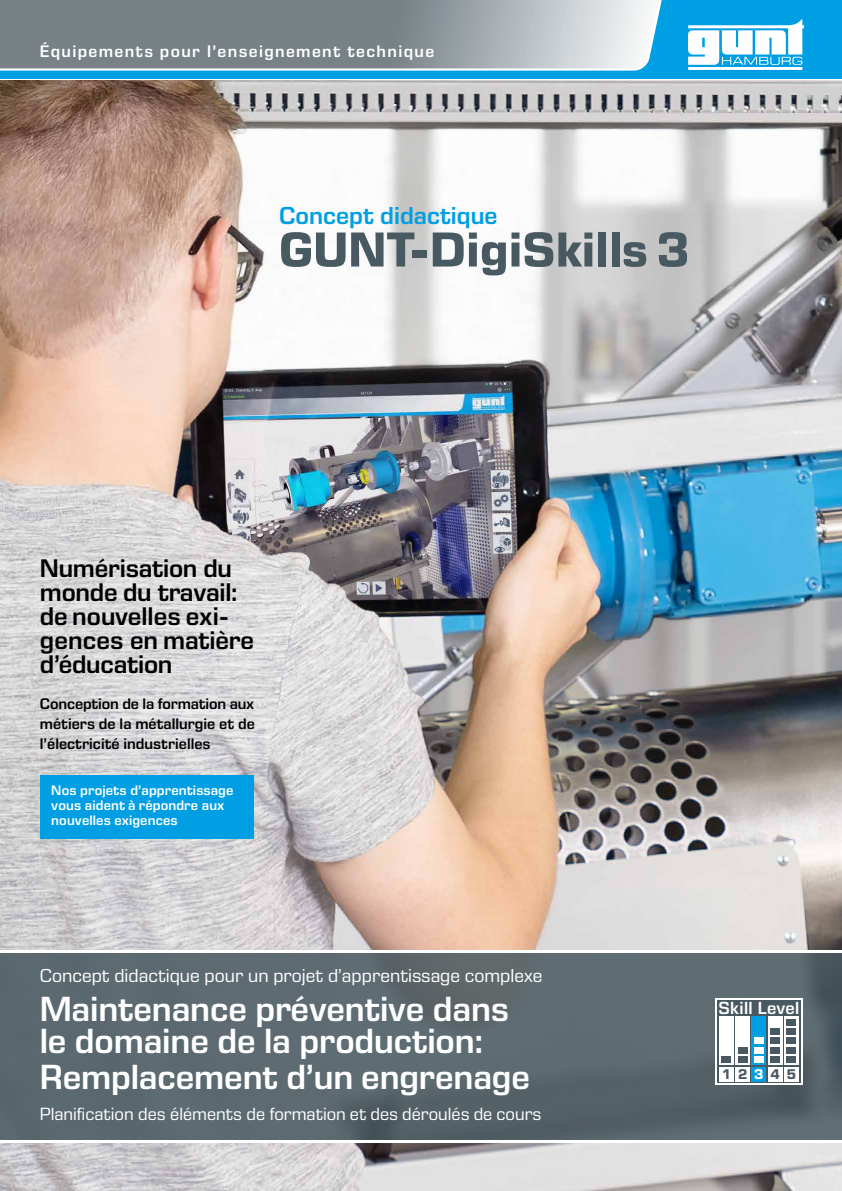
<style>
.page{position:relative;width:842px;height:1191px;background:#fff}
.page>*{position:absolute;margin:0;border:0;box-sizing:border-box;transform-origin:0 0}
.t1{font:700 71.3px "gunt 2 E Symbol";color:#fff}
.t2{font:700 50px "Eurostile Next LT Pro";letter-spacing:.01em;color:#495961}
.t3{font:600 35.6px/32px "Eurostile Next LT Pro";letter-spacing:-.005em;color:#fff}
.t4{font:600 26px/24px "Eurostile Next LT Pro";letter-spacing:-.01em;color:#000}
.t5{font:600 25px "Eurostile Next LT Pro";color:#009fe3}
.t6{font:19.1px "Eurostile Next LT Pro";color:#fff}
.t7{font:18px "Eurostile Next LT Pro";color:#fff}
.t8{font:600 17.8px "Eurostile Next LT Pro";letter-spacing:.02em;color:#fff}
.t9{font:600 17px "Eurostile Next LT Pro";letter-spacing:.08em;color:#fff}
.t10{font:600 15.6px/20.1px "Eurostile Next LT Pro";color:#000;text-align:justify}
.t11{font:700 14.3px "Eurostile Next LT Pro";letter-spacing:.495em;color:#495961}
.t12{font:600 14px/15px "Eurostile Next LT Pro";letter-spacing:.01em;color:#fff}
.s1{color:#fff}
</style>
<div class="page">
<img style="left:0;top:81px;width:842px;height:1110px">
<div style="left:0;top:0;width:842px;height:78px;background:#009fe3"></div>
<svg style="left:0;top:0;width:662px;height:71px;background:#919ca1"></svg>
<img style="left:0;top:952px;width:842px;height:188px">
<hr style="left:0;top:950px;width:842px;height:2px;background:#fff">
<hr style="left:0;top:1140px;width:842px;height:2px;background:#fff">
<svg style="left:717px;top:999px;width:84px;height:84px;background:#61737b"></svg>
<div style="left:719px;top:1067px;width:14px;height:14px;background:#fff"></div>
<div style="left:735px;top:1067px;width:15px;height:14px;background:#fff"></div>
<div style="left:752px;top:1067px;width:14px;height:14px;background:#009fe3"></div>
<div style="left:768px;top:1067px;width:14px;height:14px;background:#fff"></div>
<div style="left:784px;top:1067px;width:14px;height:14px;background:#fff"></div>
<svg style="left:784px;top:1016px;width:14px;height:49px"></svg>
<div style="left:768px;top:1016px;width:14px;height:49px;background:#fff"></div>
<div style="left:752px;top:1016px;width:14px;height:49px;background:#009fe3"></div>
<div style="left:736px;top:1016px;width:14px;height:49px;background:#fff"></div>
<div style="left:719px;top:1016px;width:14px;height:49px;background:#fff"></div>
<hr style="left:715px;top:1083px;width:87px;height:2px;background:#fff">
<hr style="left:715px;top:998px;width:87px;height:1px;background:#fff">
<hr style="left:801px;top:998px;width:1px;height:87px;background:#fff">
<div style="left:787px;top:1056px;width:9px;height:6px;background:#495961"></div>
<div style="left:771px;top:1056px;width:9px;height:6px;background:#495961"></div>
<div style="left:754px;top:1056px;width:9px;height:6px;background:#fff"></div>
<div style="left:738px;top:1056px;width:9px;height:6px;background:#495961"></div>
<div style="left:722px;top:1056px;width:9px;height:6px;background:#495961"></div>
<div style="left:787px;top:1037px;width:9px;height:7px;background:#495961"></div>
<div style="left:771px;top:1037px;width:9px;height:7px;background:#495961"></div>
<div style="left:754px;top:1037px;width:9px;height:7px;background:#fff"></div>
<div style="left:787px;top:1046px;width:9px;height:7px;background:#495961"></div>
<div style="left:771px;top:1046px;width:9px;height:7px;background:#495961"></div>
<div style="left:754px;top:1046px;width:9px;height:7px;background:#fff"></div>
<div style="left:738px;top:1046px;width:9px;height:7px;background:#495961"></div>
<div style="left:787px;top:1028px;width:9px;height:7px;background:#495961"></div>
<div style="left:771px;top:1028px;width:9px;height:7px;background:#495961"></div>
<div style="left:787px;top:1019px;width:9px;height:7px;background:#495961"></div>
<hr style="left:715px;top:998px;width:2px;height:87px;background:#fff">
<div style="left:40px;top:775px;width:213px;height:63px;background:#009fe3"></div>
<p class="t9" style="left:40px;top:42px;width:396px">Équipements pour l’enseignement technique</p>
<h1 class="t1" style="left:720px;top:9px;width:89px">◆■▼</h1>
<h3 class="t5" style="left:279px;top:201px;width:220px">Concept didactique</h3>
<h2 class="t2" style="left:279px;top:221px;width:412px">GUNT-DigiSkills 3</h2>
<h3 class="t4" style="left:40px;top:556px;width:216px">Numérisation du monde du travail: de nouvelles exi&shy;gences en matière d’éducation</h3>
<p class="t10" style="left:40px;top:694px;width:216px">Conception de la formation aux métiers de la métallurgie et de l’électricité industrielles</p>
<p class="t12" style="left:51px;top:782px;width:184px">Nos projets d’apprentissage vous aident à répondre aux nouvelles exigences</p>
<p class="t6" style="left:40px;top:965px;width:504px">Concept didactique pour un projet d’apprentissage complexe</p>
<h3 class="t3" style="left:40px;top:993px;width:471px">Maintenance préventive dans le domaine de la production:</h3>
<h3 class="t3" style="left:40px;top:1061px;width:492px">Remplacement d’un engrenage</h3>
<p class="t7" style="left:40px;top:1104px;width:503px">Planification des éléments de formation et des déroulés de cours</p>
<p class="t8" style="left:718px;top:998px;width:82px">Skill Level</p>
<p class="t11" style="left:723px;top:1066px;width:75px">12<span class="s1">3</span>45</p>
</div>
